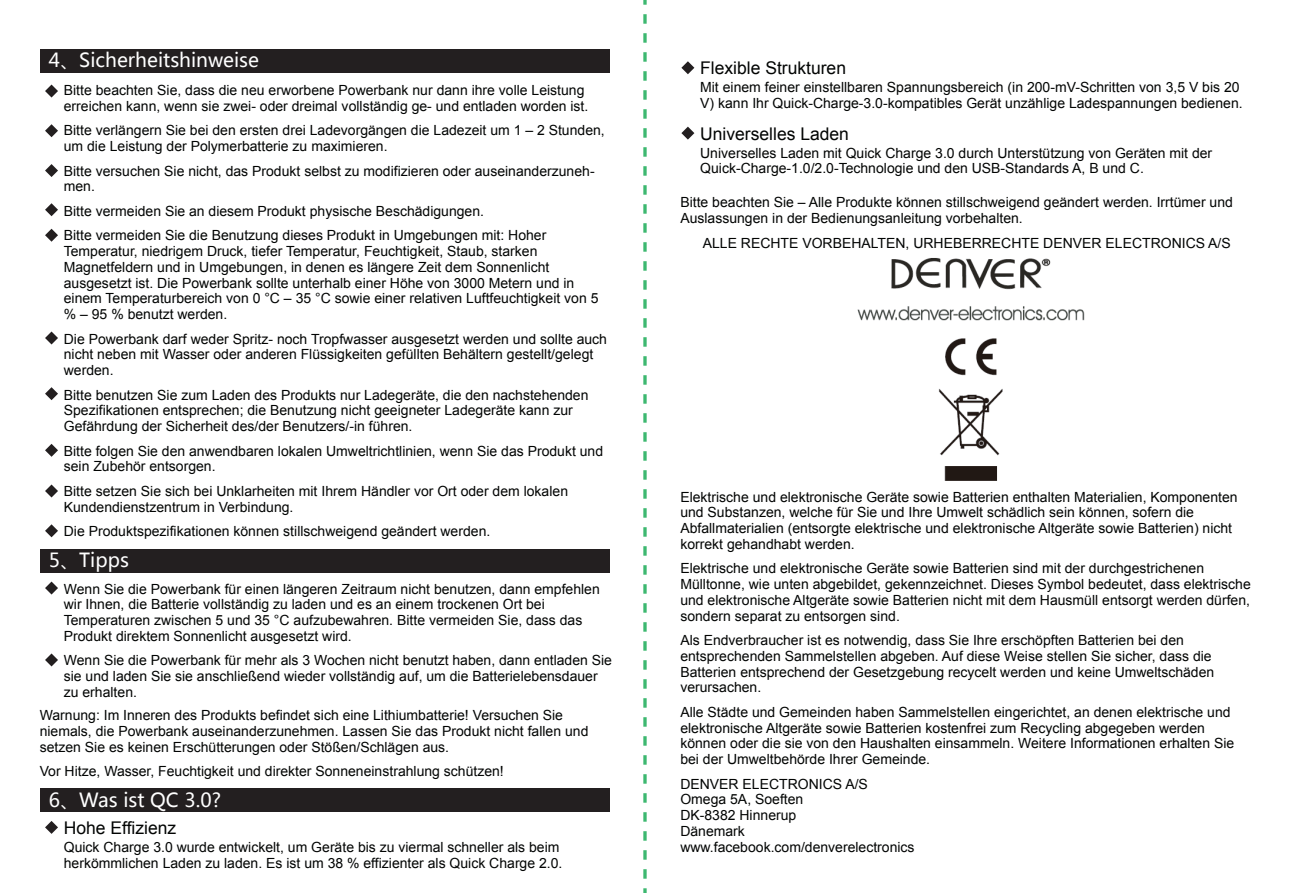
<style>
.page{position:relative;width:1290px;height:893px;background:#fff}
.page>*{position:absolute;margin:0;border:0;box-sizing:border-box;transform-origin:0 0}
.t1{font:19.25px "Microsoft Ya Hei";color:#fff}
.t2{font:17.5px "Arial";color:#020403}
.t3{font:14px/15.8px "Arial";color:#020403}
</style>
<div class="page">
<div style="left:40px;top:50px;width:569px;height:23px;background:#231f20"></div>
<div style="left:40px;top:549px;width:569px;height:23px;background:#231f20"></div>
<svg style="left:45px;top:582px;width:13px;height:12px"></svg>
<svg style="left:45px;top:653px;width:13px;height:13px"></svg>
<div style="left:40px;top:788px;width:569px;height:24px;background:#231f20"></div>
<svg style="left:45px;top:821px;width:13px;height:13px"></svg>
<svg style="left:681px;top:61px;width:13px;height:13px"></svg>
<svg style="left:681px;top:127px;width:13px;height:13px"></svg>
<svg style="left:45px;top:85px;width:13px;height:13px"></svg>
<svg style="left:45px;top:124px;width:13px;height:13px"></svg>
<svg style="left:45px;top:164px;width:13px;height:13px"></svg>
<svg style="left:45px;top:229px;width:13px;height:13px"></svg>
<svg style="left:45px;top:203px;width:13px;height:13px"></svg>
<svg style="left:45px;top:331px;width:13px;height:13px"></svg>
<svg style="left:45px;top:444px;width:13px;height:13px"></svg>
<svg style="left:45px;top:387px;width:13px;height:13px"></svg>
<svg style="left:45px;top:484px;width:13px;height:13px"></svg>
<svg style="left:45px;top:524px;width:13px;height:13px"></svg>
<img style="left:857px;top:258px;width:228px;height:223px">
<svg style="left:643px;top:0;width:4px;height:5px"></svg>
<svg style="left:643px;top:14px;width:4px;height:879px"></svg>
<h1 class="t1" style="left:49px;top:47px;width:212px">4、Sicherheitshinweise</h1>
<p class="t3" style="left:64px;top:82px;width:526px">Bitte beachten Sie, dass die neu erworbene Powerbank nur dann ihre volle Leistung erreichen kann, wenn sie zwei- oder dreimal vollständig ge- und entladen worden ist.</p>
<p class="t3" style="left:64px;top:123px;width:542px">Bitte verlängern Sie bei den ersten drei Ladevorgängen die Ladezeit um 1 – 2 Stunden, um die Leistung der Polymerbatterie zu maximieren.</p>
<p class="t3" style="left:64px;top:163px;width:532px">Bitte versuchen Sie nicht, das Produkt selbst zu modifizieren oder auseinanderzuneh&shy;men.</p>
<p class="t3" style="left:64px;top:199px;width:484px;line-height:24.5px">Bitte vermeiden Sie an diesem Produkt physische Beschädigungen.<br>Bitte vermeiden Sie die Benutzung dieses Produkt in Umgebungen mit: Hoher</p>
<p class="t3" style="left:64px;top:243px;width:536px">Temperatur, niedrigem Druck, tiefer Temperatur, Feuchtigkeit, Staub, starken Magnetfeldern und in Umgebungen, in denen es längere Zeit dem Sonnenlicht ausgesetzt ist. Die Powerbank sollte unterhalb einer Höhe von 3000 Metern und in einem Temperaturbereich von 0 °C – 35 °C sowie einer relativen Luftfeuchtigkeit von 5 % – 95 % benutzt werden.</p>
<p class="t3" style="left:64px;top:331px;width:545px">Die Powerbank darf weder Spritz- noch Tropfwasser ausgesetzt werden und sollte auch nicht neben mit Wasser oder anderen Flüssigkeiten gefüllten Behältern gestellt/gelegt werden.</p>
<p class="t3" style="left:64px;top:387px;width:526px">Bitte benutzen Sie zum Laden des Produkts nur Ladegeräte, die den nachstehenden<br>Spezifikationen entsprechen; die Benutzung nicht geeigneter Ladegeräte kann zur<br>Gefährdung der Sicherheit des/der Benutzers/-in führen.</p>
<p class="t3" style="left:64px;top:443px;width:541px">Bitte folgen Sie den anwendbaren lokalen Umweltrichtlinien, wenn Sie das Produkt und sein Zubehör entsorgen.</p>
<p class="t3" style="left:64px;top:483px;width:506px">Bitte setzen Sie sich bei Unklarheiten mit Ihrem Händler vor Ort oder dem lokalen<br>Kundendienstzentrum in Verbindung.</p>
<p class="t3" style="left:64px;top:523px;width:428px">Die Produktspezifikationen können stillschweigend geändert werden.</p>
<h1 class="t1" style="left:49px;top:547px;width:82px">5、Tipps</h1>
<p class="t3" style="left:64px;top:581px;width:537px">Wenn Sie die Powerbank für einen längeren Zeitraum nicht benutzen, dann empfehlen wir Ihnen, die Batterie vollständig zu laden und es an einem trockenen Ort bei Temperaturen zwischen 5 und 35 °C aufzubewahren. Bitte vermeiden Sie, dass das Produkt direktem Sonnenlicht ausgesetzt wird.</p>
<p class="t3" style="left:64px;top:653px;width:550px">Wenn Sie die Powerbank für mehr als 3 Wochen nicht benutzt haben, dann entladen Sie sie und laden Sie sie anschließend wieder vollständig auf, um die Batterielebensdauer zu erhalten.</p>
<p class="t3" style="left:40px;top:707px;width:550px">Warnung: Im Inneren des Produkts befindet sich eine Lithiumbatterie! Versuchen Sie niemals, die Powerbank auseinanderzunehmen. Lassen Sie das Produkt nicht fallen und setzen Sie es keinen Erschütterungen oder Stößen/Schlägen aus.</p>
<p class="t3" style="left:40px;top:763px;width:466px">Vor Hitze, Wasser, Feuchtigkeit und direkter Sonneneinstrahlung schützen!</p>
<h1 class="t1" style="left:49px;top:787px;width:174px">6、Was ist QC 3.0?</h1>
<p class="t2" style="left:64px;top:816px;width:114px">Hohe Effizienz</p>
<p class="t3" style="left:64px;top:839px;width:500px">Quick Charge 3.0 wurde entwickelt, um Geräte bis zu viermal schneller als beim herkömmlichen Laden zu laden. Es ist um 38 % effizienter als Quick Charge 2.0.</p>
<p class="t2" style="left:700px;top:57px;width:147px">Flexible Strukturen</p>
<p class="t3" style="left:700px;top:80px;width:544px">Mit einem feiner einstellbaren Spannungsbereich (in 200-mV-Schritten von 3,5 V bis 20<br>V) kann Ihr Quick-Charge-3.0-kompatibles Gerät unzählige Ladespannungen bedienen.</p>
<p class="t2" style="left:700px;top:122px;width:150px">Universelles Laden</p>
<p class="t3" style="left:700px;top:145px;width:513px">Universelles Laden mit Quick Charge 3.0 durch Unterstützung von Geräten mit der<br>Quick-Charge-1.0/2.0-Technologie und den USB-Standards A, B und C.</p>
<p class="t3" style="left:680px;top:195px;width:554px">Bitte beachten Sie – Alle Produkte können stillschweigend geändert werden. Irrtümer und<br>Auslassungen in der Bedienungsanleitung vorbehalten.</p>
<p class="t3" style="left:703px;top:235px;width:529px">ALLE RECHTE VORBEHALTEN, URHEBERRECHTE DENVER ELECTRONICS A/S</p>
<p class="t3" style="left:680px;top:489px;width:559px">Elektrische und elektronische Geräte sowie Batterien enthalten Materialien, Komponenten und Substanzen, welche für Sie und Ihre Umwelt schädlich sein können, sofern die Abfallmaterialien (entsorgte elektrische und elektronische Altgeräte sowie Batterien) nicht korrekt gehandhabt werden.</p>
<p class="t3" style="left:680px;top:561px;width:572px">Elektrische und elektronische Geräte sowie Batterien sind mit der durchgestrichenen Mülltonne, wie unten abgebildet, gekennzeichnet. Dieses Symbol bedeutet, dass elektrische und elektronische Altgeräte sowie Batterien nicht mit dem Hausmüll entsorgt werden dürfen, sondern separat zu entsorgen sind.</p>
<p class="t3" style="left:680px;top:633px;width:535px">Als Endverbraucher ist es notwendig, dass Sie Ihre erschöpften Batterien bei den entsprechenden Sammelstellen abgeben. Auf diese Weise stellen Sie sicher, dass die Batterien entsprechend der Gesetzgebung recycelt werden und keine Umweltschäden verursachen.</p>
<p class="t3" style="left:680px;top:704px;width:555px">Alle Städte und Gemeinden haben Sammelstellen eingerichtet, an denen elektrische und elektronische Altgeräte sowie Batterien kostenfrei zum Recycling abgegeben werden können oder die sie von den Haushalten einsammeln. Weitere Informationen erhalten Sie bei der Umweltbehörde Ihrer Gemeinde.</p>
<p class="t3" style="left:680px;top:776px;width:236px">DENVER ELECTRONICS A/S<br>Omega 5A, Soeften<br>DK-8382 Hinnerup<br>Dänemark www.facebook.com/denverelectronics</p>
</div>
